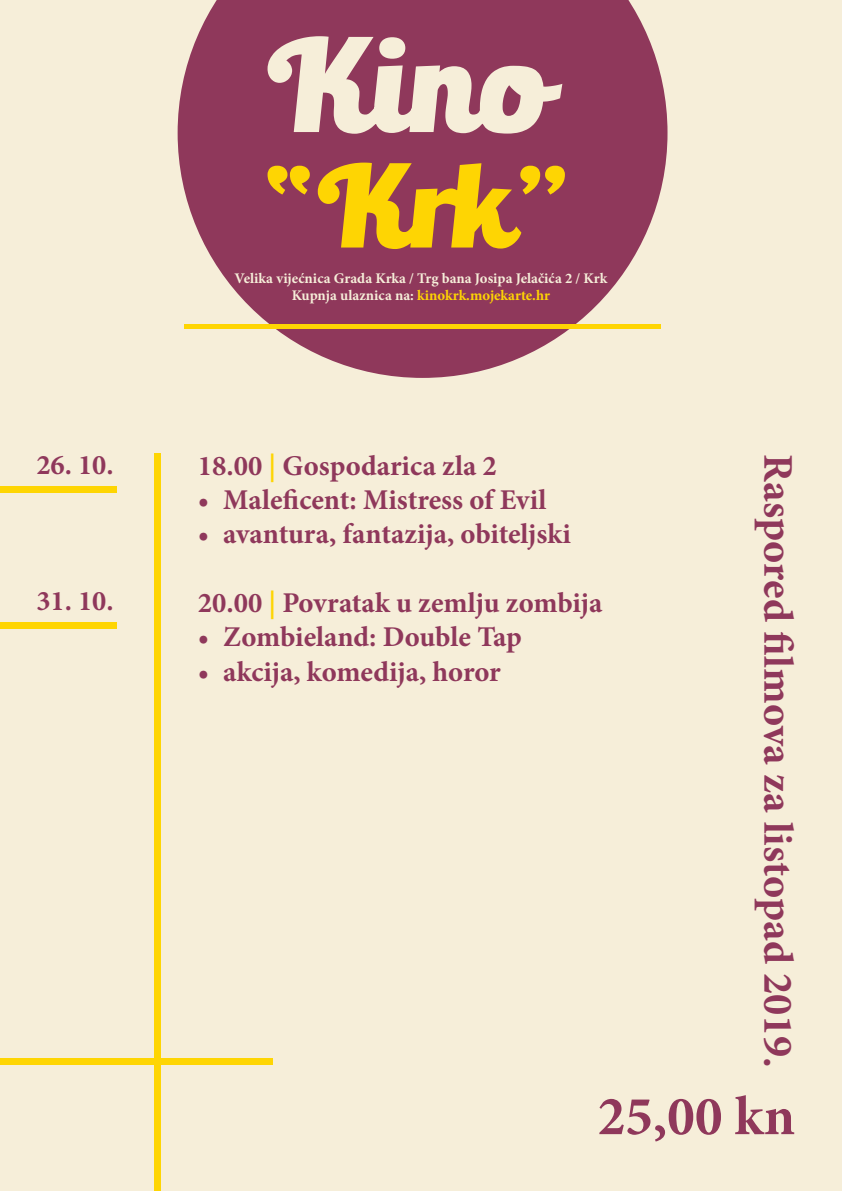
<style>
.page{position:relative;width:842px;height:1191px;background:#f6eed9}
.page>*{position:absolute;margin:0;border:0;box-sizing:border-box;transform-origin:0 0}
.t1{font:700 55.5px "Minion Pro";color:#8f385b}
.t2{font:700 42.2px "Minion Pro";color:#8f385b}
.t3{font:700 28.6px "Minion Pro";color:#8f385b}
.t4{font:700 28.4px "Minion Pro";color:#8f385b}
.t5{font:700 14.7px "Minion Pro";color:#f6eed9}
.t6{font:700 14.7px "Minion Pro";color:#fed503}
.s1{color:#f6eed9}
.s2{color:#fed503}
</style>
<div class="page">
<div style="left:154px;top:454px;width:7px;height:737px;background:#fed503"></div>
<div style="left:0;top:486px;width:117px;height:6px;background:#fed503"></div>
<div style="left:0;top:622px;width:117px;height:7px;background:#fed503"></div>
<svg style="left:178px;top:0;width:489px;height:378px;fill:#8f385b"></svg>
<svg style="left:268px;top:36px;width:294px;height:98px"></svg>
<svg style="left:268px;top:163px;width:297px;height:86px;background:#be7b35"></svg>
<div style="left:184px;top:324px;width:477px;height:5px;background:#fed503"></div>
<div style="left:0;top:1057px;width:272px;height:7px;background:#fed503"></div>
<p class="t4" style="left:36px;top:445px;width:79px">26. 10.</p>
<p class="t4" style="left:36px;top:581px;width:79px">31. 10.</p>
<p class="t5" style="left:235px;top:268px;width:374px">Velika vijećnica Grada Krka / Trg bana Josipa Jelačića 2 / Krk</p>
<p class="t6" style="left:292px;top:285px;width:260px"><span class="s1">Kupnja ulaznica na:</span> kinokrk.mojekarte.hr</p>
<p class="t3" style="left:198px;top:445px;width:301px">18.00 <span class="s2">|</span> Gospodarica zla 2</p>
<p class="t3" style="left:198px;top:479px;width:350px">• Maleficent: Mistress of Evil</p>
<p class="t3" style="left:198px;top:514px;width:375px">• avantura, fantazija, obiteljski</p>
<p class="t3" style="left:198px;top:583px;width:406px">20.00 <span class="s2">|</span> Povratak u zemlju zombija</p>
<p class="t3" style="left:198px;top:617px;width:325px">• Zombieland: Double Tap</p>
<p class="t3" style="left:198px;top:651px;width:304px">• akcija, komedija, horor</p>
<p class="t2" style="left:808px;top:454px;width:616px;rotate:90deg">Raspored filmova za listopad 2019.</p>
<p class="t1" style="left:597px;top:1077px;width:199px">25,00 kn</p>
</div>
